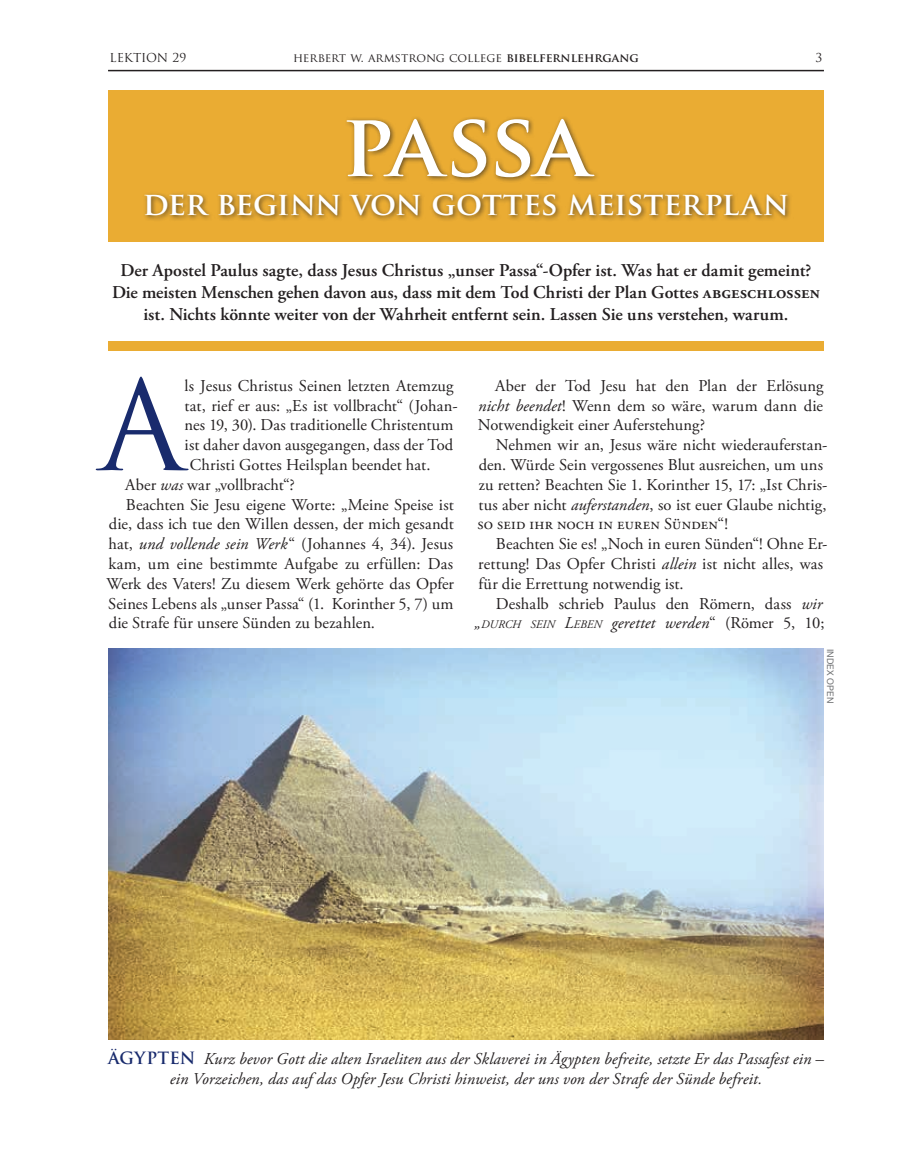
<style>
.page{position:relative;width:905px;height:1175px;background:#fff}
.page>*{position:absolute;margin:0;border:0;box-sizing:border-box;transform-origin:0 0}
.t1{font:121.65px "Trajan Pro";color:#192b6d}
.t2{font:700 87px "Trajan Pro";letter-spacing:-.02em;color:#fff}
.t3{font:700 31.5px "Trajan Pro";letter-spacing:-.01em;color:#fff}
.t4{font:600 18px/21.6px "Adobe Garamond Pro";color:#231f20;text-align:center}
.t5{font:16.5px/19.8px "Adobe Garamond Pro";color:#231f20}
.t6{font:italic 16.5px/19.8px "Adobe Garamond Pro";letter-spacing:.005em;color:#231f20;text-align:center}
.t7{font:16.5px "Adobe Garamond Pro";letter-spacing:-.06em;color:#231f20}
.t8{font:12px "Trajan Pro";color:#231f20}
.t9{font:9px "Helvetica Neue";letter-spacing:.025em;color:#6d6f71}
.s1{font-weight:700}
.s2{font-style:italic}
.s3{font-style:italic;font-size:11.55px}
.s4{font-family:"Trajan Pro";font-weight:700;font-style:normal;color:#192b6d}
</style>
<div class="page">
<img style="left:108px;top:648px;width:715px;height:391px">
<hr style="left:108px;top:70px;width:716px;height:1px;background:#231f20">
<div style="left:108px;top:90px;width:716px;height:152px;background:#eaac33"></div>
<div style="left:142px;top:115px;width:651px;height:107px;background:#231f20;opacity:.68"></div>
<div style="left:108px;top:341px;width:716px;height:10px;background:#eaac33"></div>
<p class="t8" style="left:110px;top:50px;width:78px">LEKTION 29</p>
<p class="t8" style="left:293px;top:50px;width:347px">herbert w. armstrong college <span class="s1">bibelfernlehrgang</span></p>
<p class="t8" style="left:815px;top:50px;width:8px">3</p>
<h2 class="t2" style="left:342px;top:90px;width:250px">passa</h2>
<h3 class="t3" style="left:143px;top:184px;width:648px">der beginn von gottes meisterplan</h3>
<p class="t4" style="left:112px;top:260px;width:709px">Der Apostel Paulus sagte, dass Jesus Christus „unser Passa“-Opfer ist. Was hat er damit gemeint?<br>Die meisten Menschen gehen davon aus, dass mit dem Tod Christi der Plan Gottes abgeschlossen ist. Nichts könnte weiter von der Wahrheit entfernt sein. Lassen Sie uns verstehen, warum.</p>
<h1 class="t1" style="left:99px;top:348px;width:87px">A</h1>
<p class="t5" style="left:185px;top:376px;width:271px">ls Jesus Christus Seinen letzten Atemzug</p>
<p class="t5" style="left:185px;top:396px;width:274px">tat, rief er aus: „Es ist vollbracht“ (Johan-</p>
<p class="t5" style="left:185px;top:416px;width:270px">nes 19, 30). Das traditionelle Christentum</p>
<p class="t5" style="left:185px;top:435px;width:270px">ist daher davon ausgegangen, dass der Tod</p>
<p class="t5" style="left:190px;top:455px;width:242px">Christi Gottes Heilsplan beendet hat.</p>
<p class="t5" style="left:125px;top:475px;width:171px">Aber <span class="s2">was</span> war „vollbracht“?</p>
<p class="t5" style="left:126px;top:495px;width:329px">Beachten Sie Jesu eigene Worte: „Meine Speise ist</p>
<p class="t5" style="left:109px;top:515px;width:346px">die, dass ich tue den Willen dessen, der mich gesandt</p>
<p class="t5" style="left:108px;top:534px;width:346px">hat, <span class="s2">und vollende sein Werk</span>“ (Johannes 4, 34). Jesus</p>
<p class="t5" style="left:108px;top:554px;width:346px">kam, um eine bestimmte Aufgabe zu erfüllen: Das</p>
<p class="t7" style="left:106px;top:573px;width:349px">Werk des Vaters! Zu diesem Werk gehörte das Opfer</p>
<p class="t5" style="left:108px;top:594px;width:346px">Seines Lebens als „unser Passa“ (1. Korinther 5, 7) um</p>
<p class="t5" style="left:109px;top:614px;width:268px">die Strafe für unsere Sünden zu bezahlen.</p>
<p class="t5" style="left:478px;top:376px;width:347px;text-align:justify;text-indent:17px">Aber der Tod Jesu hat den Plan der Erlösung <span class="s2">nicht beendet</span>! Wenn dem so wäre, warum dann die Notwendigkeit einer Auferstehung?</p>
<p class="t5" style="left:477px;top:435px;width:351px;text-indent:18px">Nehmen wir an, Jesus wäre nicht wiederauferstan&shy;den. Würde Sein vergossenes Blut ausreichen, um uns zu retten? Beachten Sie 1. Korinther 15, 17: „Ist Chris&shy;tus aber nicht <span class="s2">auferstanden</span>, so ist euer Glaube nichtig, so seid ihr noch in euren Sünden“!</p>
<p class="t5" style="left:478px;top:534px;width:351px;text-indent:18px">Beachten Sie es! „Noch in euren Sünden“! Ohne Er&shy;rettung! Das Opfer Christi <span class="s2">allein</span> ist nicht alles, was für die Errettung notwendig ist.</p>
<p class="t5" style="left:474px;top:594px;width:351px;text-align:right">Deshalb schrieb Paulus den Römern, dass <span class="s2">wir „</span><span class="s3">DURCH SEIN</span> <span class="s2">L</span><span class="s3">EBEN</span> <span class="s2">gerettet werden</span>“ (Römer 5, 10;</p>
<p class="t9" style="left:835px;top:648px;width:56px;rotate:90deg">INDEX OPEN</p>
<p class="t6" style="left:108px;top:1049px;width:717px"><span class="s4">ÄGYPTEN</span> Kurz bevor Gott die alten Israeliten aus der Sklaverei in Ägypten befreite, setzte Er das Passafest ein – ein Vorzeichen, das auf das Opfer Jesu Christi hinweist, der uns von der Strafe der Sünde befreit.</p>
</div>
